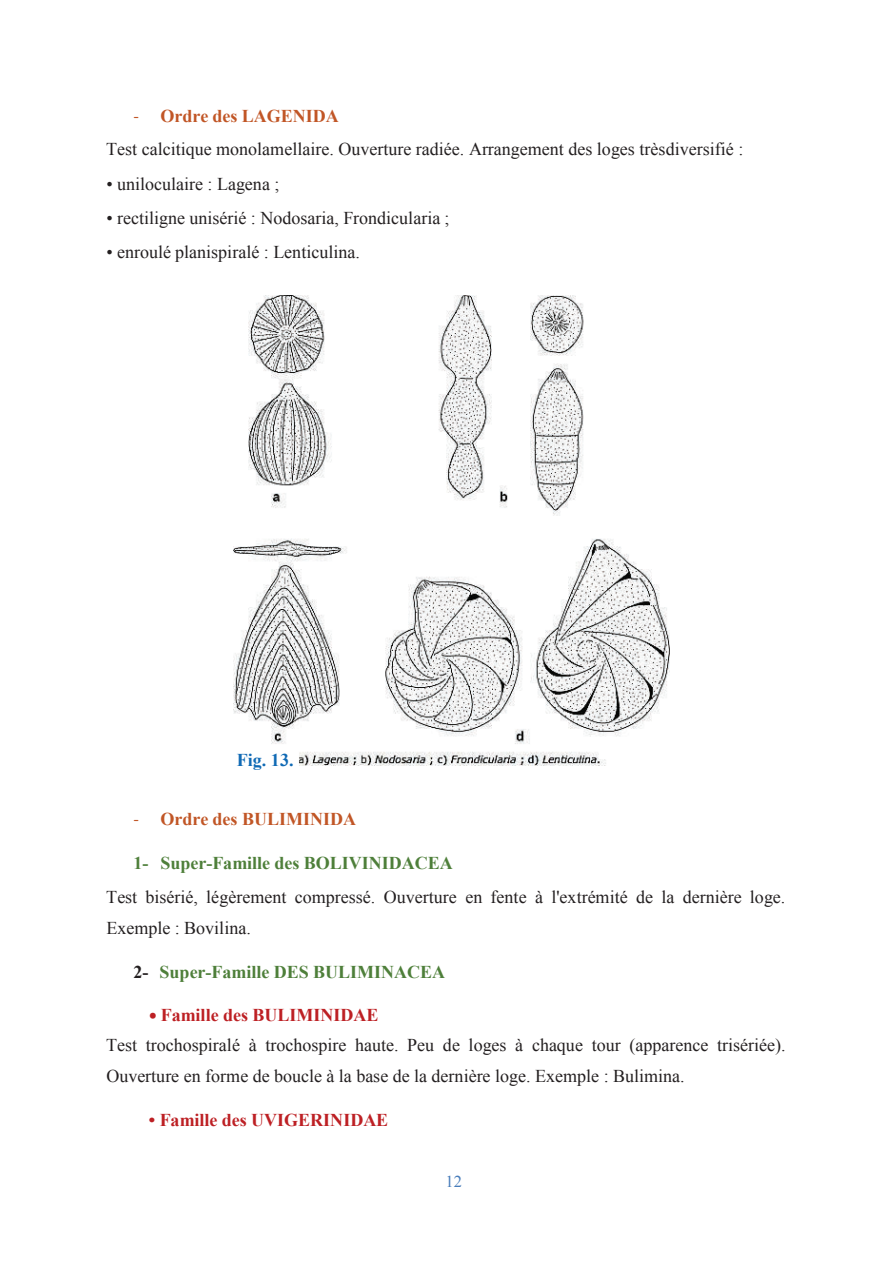
<style>
.page{position:relative;width:894px;height:1264px;background:#fff}
.page>*{position:absolute;margin:0;border:0;box-sizing:border-box;transform-origin:0 0}
.t1{font:18px/34.2px "Times New Roman";color:#231f20}
.t2{font:700 18px "Times New Roman";color:#4e7f3a}
.t3{font:700 18px "Times New Roman";color:#bd2024}
.t4{font:700 18px "Times New Roman";color:#c15626}
.t5{font:700 18px "Times New Roman";color:#106ab5}
.t6{font:16.5px "Times New Roman";color:#477cba}
.s1{font-family:"Calibri";color:#c15626}
.s2{font-weight:700;color:#c15626}
.s3{font-family:"Calibri";font-weight:400}
.s4{color:#231f20}
.s5{font-family:"Calibri";font-weight:700;font-size:16.5px;color:#bd2024}
.s6{font-weight:700;color:#bd2024}
</style>
<div class="page">
<img style="left:233px;top:295px;width:436px;height:470px">
<div style="left:224px;top:749px;width:75px;height:21px;background:#fff"></div>
<p class="t1" style="left:106px;top:100px;width:638px;text-indent:27px"><span class="s1">-</span> <span class="s2">Ordre des LAGENIDA<br></span>Test calcitique monolamellaire. Ouverture radiée. Arrangement des loges très diversifié : ï uniloculaire : Lagena ;<br>ï rectiligne unisérié : Nodosaria, Frondicularia ;<br>ï enroulé planispiralé : Lenticulina.</p>
<p class="t5" style="left:237px;top:753px;width:58px">Fig. 13.</p>
<p class="t4" style="left:133px;top:812px;width:224px"><span class="s3">-</span> Ordre des BULIMINIDA</p>
<p class="t2" style="left:133px;top:856px;width:321px">1- Super-Famille des BOLIVINIDACEA</p>
<p class="t1" style="left:106px;top:882px;width:680px;line-height:31.2px">Test bisérié, légèrement compressé. Ouverture en fente à l'extrémité de la dernière loge.<br>Exemple : Bovilina.</p>
<p class="t2" style="left:133px;top:965px;width:313px"><span class="s4">2-</span> Super-Famille DES BULIMINACEA</p>
<p class="t1" style="left:106px;top:1000px;width:680px;line-height:30.9px;text-indent:42px"><span class="s5">ï</span> <span class="s6">Famille des BULIMINIDAE<br></span>Test trochospiralé à trochospire haute. Peu de loges à chaque tour (apparence trisériée).<br>Ouverture en forme de boucle à la base de la dernière loge. Exemple : Bulimina.</p>
<p class="t3" style="left:149px;top:1113px;width:241px">ï Famille des UVIGERINIDAE</p>
<p class="t6" style="left:445px;top:1175px;width:18px">12</p>
</div>
